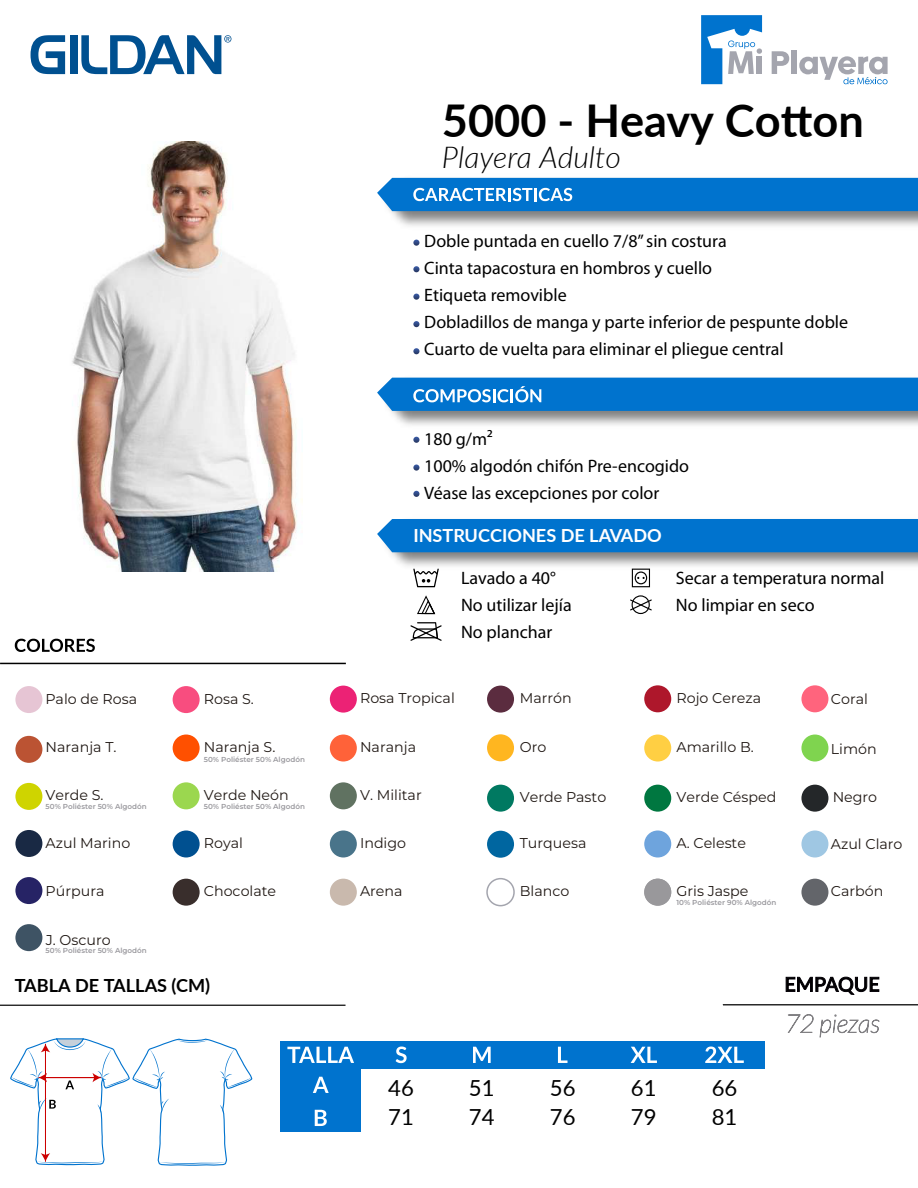
<style>
.page{position:relative;width:918px;height:1188px;background:#fff}
.page>*{position:absolute;margin:0;border:0;box-sizing:border-box;transform-origin:0 0}
.t1{font:700 45.15px "Lato";color:#000}
.t2{font:italic 300 30.15px "Lato";color:#000}
.t3{font:22.2px/29.2px "Lato";color:#000}
.t4{font:700 18.15px "Lato";color:#fff}
.t5{font:700 18.15px "Lato";color:#000}
.t6{font:18px/27px "Myriad Pro";color:#000}
.t7{font:14.25px "Montserrat";color:#211915}
.t8{font:600 7.2px "Montserrat";color:#9b9a9f}
</style>
<div class="page">
<hr style="left:723px;top:1004px;width:195px;height:1px;background:#000">
<svg style="left:787px;top:1014px;width:93px;height:24px"></svg>
<svg style="left:786px;top:976px;width:93px;height:19px"></svg>
<svg style="left:772px;top:51px;width:17px;height:23px"></svg>
<div style="left:791px;top:50px;width:6px;height:24px;background:#a4a5ae"></div>
<svg style="left:701px;top:15px;width:61px;height:69px"></svg>
<svg style="left:799px;top:56px;width:89px;height:28px"></svg>
<svg style="left:15px;top:639px;width:80px;height:13px"></svg>
<hr style="left:0;top:663px;width:346px;height:1px;background:#000">
<hr style="left:0;top:1005px;width:346px;height:1px;background:#000">
<svg style="left:31px;top:35px;width:34px;height:39px"></svg>
<div style="left:70px;top:35px;width:8px;height:39px;background:#005090"></div>
<svg style="left:81px;top:35px;width:150px;height:39px"></svg>
<svg style="left:414px;top:574px;width:24px;height:13px"></svg>
<svg style="left:630px;top:595px;width:22px;height:19px"></svg>
<svg style="left:417px;top:595px;width:18px;height:19px"></svg>
<svg style="left:632px;top:574px;width:18px;height:13px"></svg>
<div style="left:644px;top:879px;width:27px;height:27px;background:#99989b;border-radius:50%"></div>
<div style="left:644px;top:831px;width:27px;height:27px;background:#6ea4dd;border-radius:50%"></div>
<div style="left:644px;top:785px;width:27px;height:27px;background:#007740;border-radius:50%"></div>
<div style="left:644px;top:735px;width:27px;height:27px;background:#ffcf43;border-radius:50%"></div>
<div style="left:644px;top:685px;width:27px;height:27px;background:#ae172b;border-radius:50%"></div>
<div style="left:801px;top:879px;width:27px;height:27px;background:#63656a;border-radius:50%"></div>
<div style="left:801px;top:831px;width:27px;height:27px;background:#9fc7e3;border-radius:50%"></div>
<div style="left:801px;top:735px;width:27px;height:27px;background:#7fd44f;border-radius:50%"></div>
<div style="left:801px;top:685px;width:27px;height:27px;background:#ff647d;border-radius:50%"></div>
<div style="left:173px;top:686px;width:27px;height:27px;background:#f84d7f;border-radius:50%"></div>
<div style="left:173px;top:879px;width:27px;height:27px;background:#392e2c;border-radius:50%"></div>
<div style="left:173px;top:782px;width:27px;height:27px;background:#9bd74f;border-radius:50%"></div>
<div style="left:173px;top:831px;width:27px;height:27px;background:#005090;border-radius:50%"></div>
<div style="left:173px;top:735px;width:27px;height:27px;background:#ff5000;border-radius:50%"></div>
<div style="left:15px;top:686px;width:27px;height:27px;background:#e6c5d4;border-radius:50%"></div>
<div style="left:15px;top:736px;width:27px;height:27px;background:#bb5333;border-radius:50%"></div>
<div style="left:15px;top:924px;width:27px;height:27px;background:#3e5364;border-radius:50%"></div>
<div style="left:15px;top:877px;width:27px;height:27px;background:#262365;border-radius:50%"></div>
<div style="left:15px;top:830px;width:27px;height:27px;background:#192944;border-radius:50%"></div>
<div style="left:15px;top:783px;width:27px;height:27px;background:#cfd400;border-radius:50%"></div>
<div style="left:330px;top:782px;width:27px;height:27px;background:#607261;border-radius:50%"></div>
<div style="left:330px;top:735px;width:27px;height:27px;background:#ff6239;border-radius:50%"></div>
<div style="left:330px;top:686px;width:27px;height:27px;background:#ec2275;border-radius:50%"></div>
<div style="left:330px;top:879px;width:27px;height:27px;background:#c9b9ad;border-radius:50%"></div>
<div style="left:330px;top:831px;width:27px;height:27px;background:#49748a;border-radius:50%"></div>
<div style="left:487px;top:831px;width:27px;height:27px;background:#0066a0;border-radius:50%"></div>
<div style="left:487px;top:785px;width:27px;height:27px;background:#007961;border-radius:50%"></div>
<div style="left:487px;top:734px;width:27px;height:27px;background:#ffb620;border-radius:50%"></div>
<div style="left:487px;top:686px;width:27px;height:27px;background:#5b2c3f;border-radius:50%"></div>
<div style="left:486px;top:878px;width:29px;height:28px;border:2px solid #a4a5ae;border-radius:50%"></div>
<svg style="left:413px;top:240px;width:6px;height:6px"></svg>
<svg style="left:413px;top:266px;width:6px;height:6px"></svg>
<svg style="left:413px;top:294px;width:6px;height:6px"></svg>
<svg style="left:413px;top:321px;width:6px;height:6px"></svg>
<svg style="left:413px;top:348px;width:6px;height:6px"></svg>
<img style="left:72px;top:141px;width:231px;height:430px">
<img style="left:390px;top:552px;width:528px;height:22px">
<div style="left:377px;top:519px;width:541px;height:33px;background:#0073ce"></div>
<svg style="left:377px;top:178px;width:541px;height:33px;background:#107bd1"></svg>
<svg style="left:377px;top:378px;width:541px;height:33px;background:#0e7ad0"></svg>
<svg style="left:413px;top:437px;width:6px;height:6px"></svg>
<svg style="left:413px;top:465px;width:6px;height:6px"></svg>
<svg style="left:413px;top:491px;width:6px;height:6px"></svg>
<svg style="left:410px;top:622px;width:32px;height:19px"></svg>
<div style="left:280px;top:1041px;width:485px;height:27px;background:#0073ce"></div>
<div style="left:280px;top:1041px;width:81px;height:91px;background:#0073ce"></div>
<svg style="left:287px;top:1047px;width:67px;height:16px"></svg>
<svg style="left:396px;top:1047px;width:11px;height:16px"></svg>
<svg style="left:473px;top:1047px;width:18px;height:16px"></svg>
<svg style="left:558px;top:1047px;width:10px;height:16px"></svg>
<svg style="left:631px;top:1047px;width:26px;height:16px"></svg>
<svg style="left:705px;top:1047px;width:39px;height:16px"></svg>
<svg style="left:313px;top:1077px;width:16px;height:16px"></svg>
<svg style="left:315px;top:1110px;width:12px;height:16px"></svg>
<svg style="left:10px;top:1038px;width:243px;height:128px"></svg>
<div style="left:801px;top:785px;width:27px;height:27px;background:#242729;border-radius:50%"></div>
<h1 class="t1" style="left:442px;top:88px;width:423px">5000 - Heavy Cotton</h1>
<h2 class="t2" style="left:442px;top:136px;width:181px">Playera Adulto</h2>
<p class="t6" style="left:424px;top:228px;width:425px">Doble puntada en cuello 7/8” sin costura<br>Cinta tapacostura en hombros y cuello<br>Etiqueta removible<br>Dobladillos de manga y parte inferior de pespunte doble Cuarto de vuelta para eliminar el pliegue central</p>
<p class="t6" style="left:424px;top:425px;width:266px">180 g/m²<br>100% algodón chifón Pre-encogido<br>Véase las excepciones por color</p>
<p class="t4" style="left:413px;top:522px;width:250px">INSTRUCCIONES DE LAVADO</p>
<p class="t6" style="left:461px;top:564px;width:112px">Lavado a 40°<br>No utilizar lejía</p>
<p class="t6" style="left:676px;top:564px;width:210px">Secar a temperatura normal<br>No limpiar en seco</p>
<p class="t6" style="left:461px;top:618px;width:93px">No planchar</p>
<p class="t7" style="left:46px;top:689px;width:93px">Palo de Rosa</p>
<p class="t7" style="left:46px;top:737px;width:72px">Naranja T.</p>
<p class="t7" style="left:46px;top:785px;width:59px">Verde S.</p>
<p class="t8" style="left:46px;top:802px;width:103px">50% Poliéster 50% Algodón</p>
<p class="t7" style="left:46px;top:834px;width:86px">Azul Marino</p>
<p class="t7" style="left:46px;top:882px;width:60px">Púrpura</p>
<p class="t7" style="left:677px;top:688px;width:86px">Rojo Cereza</p>
<p class="t7" style="left:677px;top:738px;width:79px">Amarillo B.</p>
<p class="t7" style="left:677px;top:788px;width:101px">Verde Césped</p>
<p class="t7" style="left:677px;top:834px;width:71px">A. Celeste</p>
<p class="t7" style="left:677px;top:882px;width:73px">Gris Jaspe</p>
<p class="t7" style="left:360px;top:689px;width:96px">Rosa Tropical</p>
<p class="t7" style="left:520px;top:689px;width:53px">Marrón</p>
<p class="t7" style="left:204px;top:689px;width:52px">Rosa S.</p>
<p class="t7" style="left:831px;top:690px;width:39px">Coral</p>
<p class="t7" style="left:204px;top:738px;width:73px">Naranja S.</p>
<p class="t7" style="left:360px;top:738px;width:57px">Naranja</p>
<p class="t7" style="left:520px;top:737px;width:28px">Oro</p>
<p class="t7" style="left:831px;top:739px;width:47px">Limón</p>
<p class="t8" style="left:204px;top:754px;width:103px">50% Poliéster 50% Algodón</p>
<p class="t7" style="left:204px;top:785px;width:86px">Verde Neón</p>
<p class="t7" style="left:204px;top:834px;width:41px">Royal</p>
<p class="t7" style="left:360px;top:785px;width:63px">V. Militar</p>
<p class="t7" style="left:520px;top:788px;width:88px">Verde Pasto</p>
<p class="t7" style="left:833px;top:788px;width:46px">Negro</p>
<p class="t8" style="left:204px;top:802px;width:103px">50% Poliéster 50% Algodón</p>
<p class="t7" style="left:360px;top:834px;width:48px">Indigo</p>
<p class="t7" style="left:520px;top:834px;width:68px">Turquesa</p>
<p class="t7" style="left:831px;top:835px;width:73px">Azul Claro</p>
<p class="t7" style="left:831px;top:882px;width:54px">Carbón</p>
<p class="t7" style="left:204px;top:882px;width:74px">Chocolate</p>
<p class="t7" style="left:520px;top:882px;width:51px">Blanco</p>
<p class="t7" style="left:360px;top:882px;width:44px">Arena</p>
<p class="t8" style="left:677px;top:898px;width:101px">10% Poliéster 90% Algodón</p>
<p class="t7" style="left:46px;top:930px;width:66px">J. Oscuro</p>
<p class="t8" style="left:46px;top:946px;width:103px">50% Poliéster 50% Algodón</p>
<p class="t5" style="left:15px;top:972px;width:197px">TABLA DE TALLAS (CM)</p>
<p class="t3" style="left:388px;top:1073px;width:27px">46<br>71</p>
<p class="t3" style="left:469px;top:1073px;width:27px">51<br>74</p>
<p class="t3" style="left:550px;top:1073px;width:27px">56<br>76</p>
<p class="t3" style="left:631px;top:1073px;width:27px">61<br>79</p>
<p class="t3" style="left:712px;top:1073px;width:27px">66<br>81</p>
</div>
